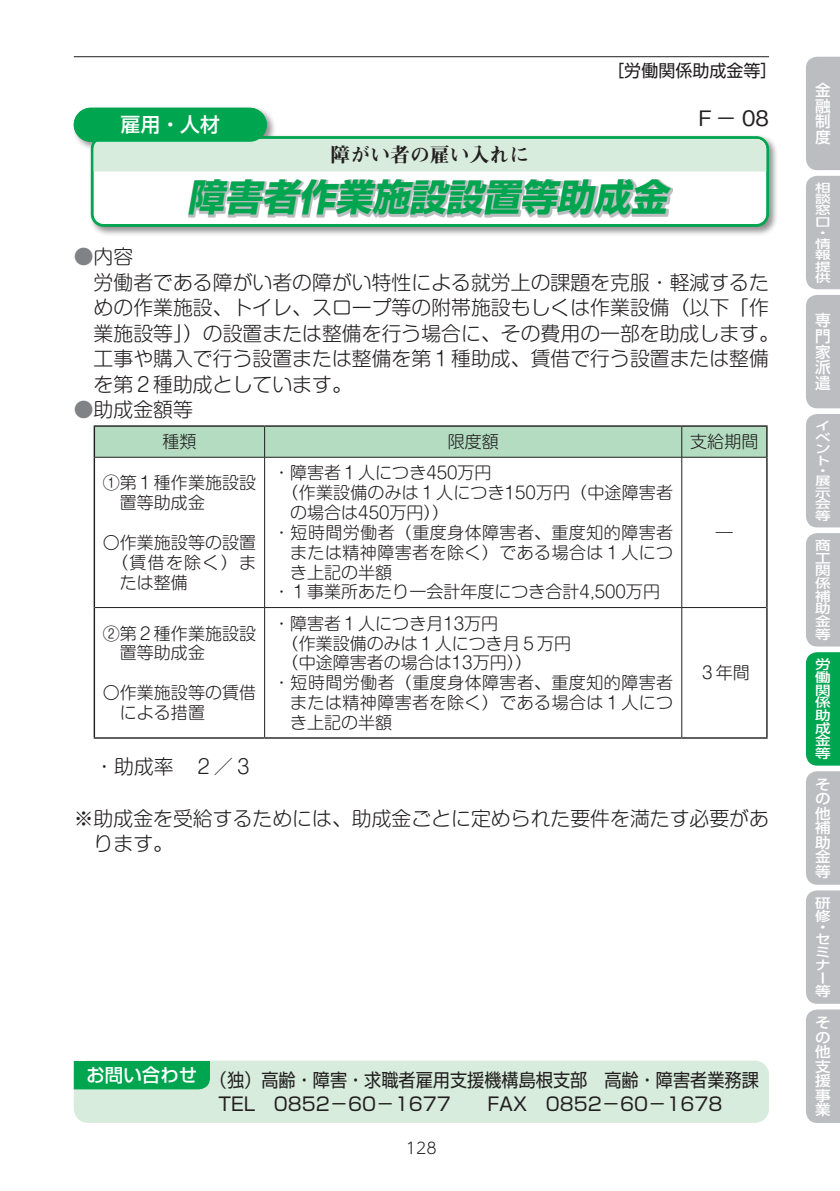
<style>
.page{position:relative;width:840px;height:1191px;background:#fff}
.page>*{position:absolute;margin:0;border:0;box-sizing:border-box;transform-origin:0 0}
.t1{font:italic 700 36.8px "Shin Go Pro";color:#00a54f}
.t2{font:500 21.2px "Gothic BBB Pro";color:#231f20}
.t3{font:300 19.8px/25.6px "Shin M Go Pro";color:#231f20}
.t4{font:19.8px "Midashi Min Pro MA31";color:#231f20}
.t5{font:500 19.8px "Shin Go Pro";color:#fff}
.t6{font:18.4px/24px "Shin Go Pro";color:#231f20;scale:.93 1}
.t7{font:300 17px/19.8px "Shin M Go Pro";color:#231f20}
.t8{font:300 17px "Shin M Go Pro";letter-spacing:.025em;color:#231f20}
.t9{font:17px "UD Shin Go Pro";color:#231f20}
.t10{font:500 15.6px/15.6px "UD Shin Go Pro";color:#fff;text-align:justify}
.t11{font:300 15.6px "UD Shin M Go Pro";color:#231f20}
.t12{font:500 14.4px/14.4px "UD Shin Go Pro";color:#fff;text-align:justify;scale:1.09 1}
.t13{font:500 13px/13px "UD Shin Go Pro";color:#fff;scale:1.19 1}
.t14{font:500 12.6px/12.6px "UD Shin Go Pro";color:#fff;text-align:justify;scale:1.23 1}
.t15{font:500 11.6px/11.6px "UD Shin Go Pro";color:#fff;text-align:justify;scale:1.35 1}
.t16{font:500 11.2px/11.2px "UD Shin Go Pro";color:#fff;scale:1.39 1}
.s1{color:#808285}
</style>
<div class="page">
<div style="left:806px;top:295px;width:33px;height:113px;background:#bcbdc0"></div>
<div style="left:806px;top:176px;width:33px;height:113px;background:#bcbdc0"></div>
<div style="left:806px;top:533px;width:33px;height:113px;background:#bcbdc0"></div>
<div style="left:806px;top:771px;width:33px;height:113px;background:#bcbdc0"></div>
<div style="left:806px;top:890px;width:33px;height:113px;background:#bcbdc0"></div>
<div style="left:806px;top:1009px;width:33px;height:114px;background:#bcbdc0"></div>
<div style="left:806px;top:414px;width:33px;height:113px;background:#bcbdc0"></div>
<div style="left:806px;top:57px;width:33px;height:113px;background:#bcbdc0"></div>
<div style="left:805px;top:652px;width:34px;height:113px;background:#00a54f"></div>
<div style="left:95px;top:427px;width:670px;height:30px;background:#b3dcc0"></div>
<hr style="left:264px;top:427px;width:1px;height:30px;background:#231f20">
<hr style="left:681px;top:427px;width:1px;height:30px;background:#231f20">
<hr style="left:95px;top:457px;width:169px;height:1px;background:#231f20">
<hr style="left:264px;top:457px;width:417px;height:1px;background:#231f20">
<hr style="left:264px;top:457px;width:1px;height:150px;background:#231f20">
<hr style="left:681px;top:457px;width:84px;height:1px;background:#231f20">
<hr style="left:681px;top:457px;width:1px;height:150px;background:#231f20">
<hr style="left:95px;top:607px;width:169px;height:1px;background:#231f20">
<hr style="left:264px;top:607px;width:417px;height:1px;background:#231f20">
<hr style="left:264px;top:608px;width:1px;height:129px;background:#231f20">
<hr style="left:681px;top:607px;width:84px;height:1px;background:#231f20">
<hr style="left:681px;top:608px;width:1px;height:129px;background:#231f20">
<hr style="left:94px;top:425px;width:170px;height:2px;background:#231f20">
<hr style="left:94px;top:427px;width:1px;height:30px;background:#231f20">
<hr style="left:264px;top:425px;width:417px;height:2px;background:#231f20">
<hr style="left:681px;top:425px;width:86px;height:2px;background:#231f20">
<hr style="left:765px;top:427px;width:2px;height:30px;background:#231f20">
<hr style="left:94px;top:457px;width:1px;height:150px;background:#231f20">
<hr style="left:765px;top:457px;width:2px;height:150px;background:#231f20">
<hr style="left:94px;top:607px;width:1px;height:130px;background:#231f20">
<hr style="left:765px;top:607px;width:2px;height:130px;background:#231f20">
<hr style="left:94px;top:737px;width:170px;height:1px;background:#231f20">
<hr style="left:264px;top:737px;width:417px;height:1px;background:#231f20">
<hr style="left:681px;top:737px;width:86px;height:1px;background:#231f20">
<div style="left:74px;top:1060px;width:694px;height:63px;background:#d8ecdd;border-radius:14px"></div>
<div style="left:74px;top:1061px;width:136px;height:28px;background:#00a54f"></div>
<hr style="left:74px;top:56px;width:694px;height:1px;background:#231f20">
<div style="left:72px;top:105px;width:204px;height:47px;background:#231f20;opacity:.5"></div>
<div style="left:89px;top:134px;width:689px;height:103px;background:#231f20;opacity:.5"></div>
<div style="left:92px;top:137px;width:675px;height:88px;background:#fff;border-radius:11px"></div>
<div style="left:91px;top:136px;width:677px;height:91px;border:3px solid #00a54f;border-radius:11px"></div>
<div style="left:94px;top:139px;width:671px;height:32px;background:#d8ecdd"></div>
<svg style="left:188px;top:179px;width:485px;height:38px;background:#c6c7c9"></svg>
<div style="left:74px;top:108px;width:192px;height:34px;background:#00a54f;border-radius:17px"></div>
<p class="t9" style="left:607px;top:57px;width:172px">［労働関係助成金等］</p>
<p class="t5" style="left:120px;top:108px;width:101px">雇用・人材</p>
<p class="t2" style="left:694px;top:101px;width:76px">Ｆ− 08</p>
<p class="t4" style="left:330px;top:140px;width:200px">障がい者の雇い入れに</p>
<h1 class="t1" style="left:187px;top:168px;width:490px">障害者作業施設設置等助成金</h1>
<p class="t3" style="left:94px;top:241px;width:686px;text-indent:-20px"><span class="s1">●</span>内容<br>労働者である障がい者の障がい特性による就労上の課題を克服・軽減するための作業施設、トイレ、スロープ等の附帯施設もしくは作業設備（以下「作業施設等」）の設置または整備を行う場合に、その費用の一部を助成します。工事や購入で行う設置または整備を第１種助成、賃借で行う設置または整備を第２種助成としています。</p>
<p class="t3" style="left:74px;top:395px;width:121px"><span class="s1">●</span>助成金額等</p>
<p class="t7" style="left:162px;top:430px;width:36px">種類</p>
<p class="t7" style="left:447px;top:430px;width:53px">限度額</p>
<p class="t7" style="left:690px;top:430px;width:70px">支給期間</p>
<p class="t7" style="left:120px;top:471px;width:138px;text-indent:-17px">①第１種作業施設設置等助成金</p>
<p class="t7" style="left:103px;top:530px;width:155px">〇作業施設等の設置</p>
<p class="t7" style="left:111px;top:550px;width:146px">（賃借を除く）ま</p>
<p class="t7" style="left:120px;top:570px;width:70px">たは整備</p>
<p class="t7" style="left:273px;top:461px;width:220px">・障害者１人につき450万円</p>
<p class="t7" style="left:273px;top:481px;width:401px">　（作業設備のみは１人につき150万円（中途障害者</p>
<p class="t7" style="left:290px;top:501px;width:160px">の場合は450万円））</p>
<p class="t8" style="left:273px;top:519px;width:401px">・短時間労働者（重度身体障害者、重度知的障害者</p>
<p class="t8" style="left:290px;top:538px;width:384px">または精神障害者を除く）である場合は１人につ</p>
<p class="t7" style="left:290px;top:560px;width:104px">き上記の半額</p>
<p class="t7" style="left:273px;top:580px;width:388px">・１事業所あたり一会計年度につき合計4,500万円</p>
<p class="t7" style="left:715px;top:520px;width:19px">―</p>
<p class="t7" style="left:120px;top:621px;width:138px;text-indent:-17px">②第２種作業施設設置等助成金</p>
<p class="t7" style="left:120px;top:681px;width:138px;text-indent:-17px">〇作業施設等の賃借による措置</p>
<p class="t3" style="left:94px;top:751px;width:160px">・助成率　２／３</p>
<p class="t7" style="left:273px;top:611px;width:226px">・障害者１人につき月13万円</p>
<p class="t7" style="left:273px;top:631px;width:299px">　（作業設備のみは１人につき月５万円</p>
<p class="t7" style="left:273px;top:651px;width:260px">　（中途障害者の場合は13万円））</p>
<p class="t8" style="left:273px;top:669px;width:401px">・短時間労働者（重度身体障害者、重度知的障害者</p>
<p class="t8" style="left:290px;top:689px;width:384px">または精神障害者を除く）である場合は１人につ</p>
<p class="t7" style="left:290px;top:710px;width:104px">き上記の半額</p>
<p class="t7" style="left:698px;top:661px;width:53px">３年間</p>
<p class="t3" style="left:94px;top:803px;width:676px;text-indent:-20px">※助成金を受給するためには、助成金ごとに定められた要件を満たす必要があります。</p>
<p class="t6" style="left:218px;top:1065px;width:582px;text-indent:-132px"><sup>お問い合わせ</sup> （独）高齢・障害・求職者雇用支援機構島根支部　高齢・障害者業務課<br>TEL　0852－60－1677　　FAX　0852－60－1678</p>
<p class="t11" style="left:406px;top:1135px;width:32px">128</p>
<p class="t10" style="left:814px;top:82px;width:17px">金融制度</p>
<p class="t16" style="left:814px;top:181px;width:13px">相談窓口・情報提供</p>
<p class="t10" style="left:814px;top:312px;width:17px">専門家派遣</p>
<p class="t15" style="left:814px;top:419px;width:13px">イベント</p>
<p class="t15" style="left:814px;top:465px;width:13px;line-height:10.2px">・展</p>
<p class="t15" style="left:814px;top:486px;width:13px">示会等</p>
<p class="t14" style="left:814px;top:538px;width:14px">商工関係補助金等</p>
<p class="t14" style="left:814px;top:658px;width:14px">労働関係助成金等</p>
<p class="t12" style="left:814px;top:777px;width:16px">その他補助金等</p>
<p class="t13" style="left:814px;top:896px;width:14px">研修</p>
<p class="t13" style="left:814px;top:921px;width:13px;line-height:11.4px">・セ</p>
<p class="t13" style="left:814px;top:945px;width:14px">ミナー等</p>
<p class="t12" style="left:814px;top:1015px;width:16px">その他支援事業</p>
</div>
